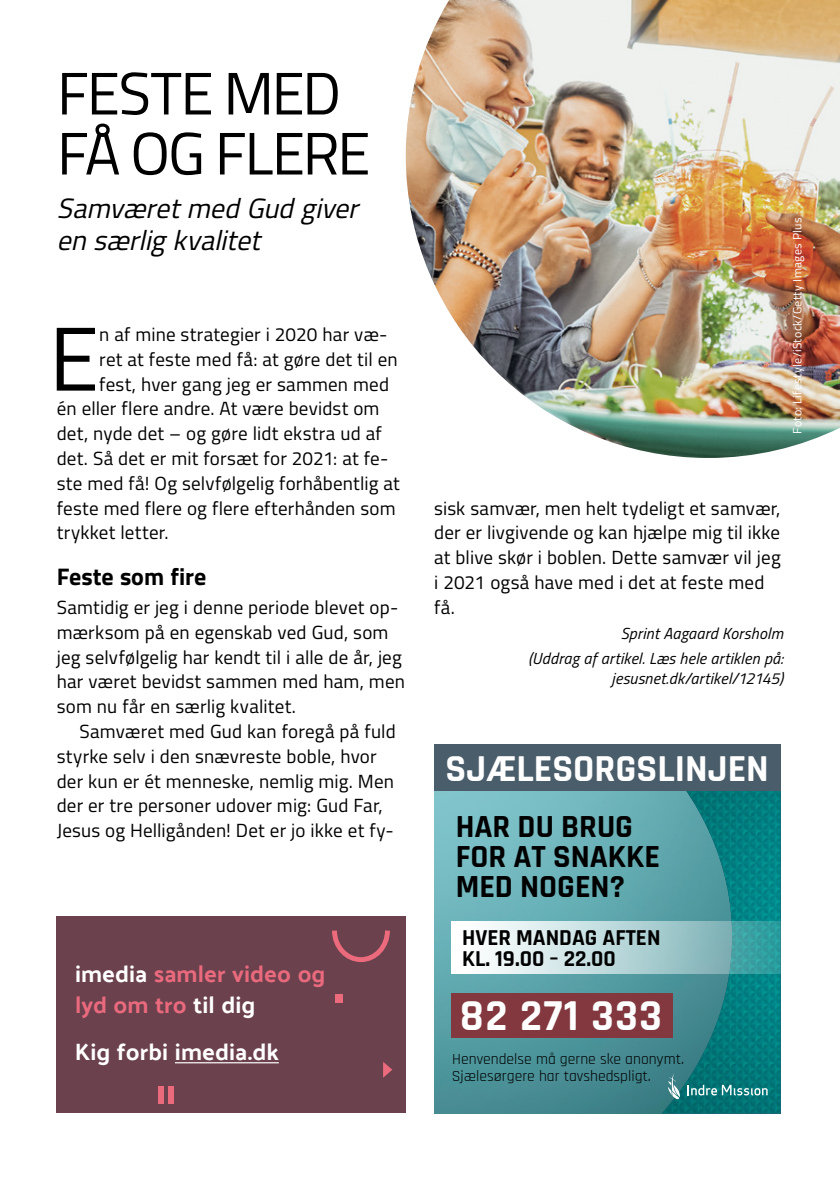
<style>
.page{position:relative;width:840px;height:1191px;background:#fff}
.page>*{position:absolute;margin:0;border:0;box-sizing:border-box;transform-origin:0 0}
.t1{font:90.6px "Titillium";color:#000}
.t2{font:60px/60px "Titillium";letter-spacing:-.03em;color:#000}
.t3{font:700 44.6px "Rajdhani";letter-spacing:.03em;color:#fff}
.t4{font:700 38.6px "Rajdhani";color:#fff}
.t5{font:700 32.6px/30px "Rajdhani";color:#000}
.t6{font:italic 28px/32px "Titillium";color:#000}
.t7{font:700 24px "Titillium";color:#000}
.t8{font:23.6px/30.8px "Palanquin Dark";letter-spacing:.005em;color:#ea6a7d}
.t9{font:23.6px "Palanquin Dark";color:#fff}
.t10{font:700 23px/21.2px "Rajdhani";color:#000}
.t11{font:19px/24.8px "Titillium";letter-spacing:.01em;color:#000}
.t12{font:italic 16px/24.8px "Titillium";letter-spacing:.015em;color:#000;text-align:right}
.t13{font:15.6px/17.2px "Rajdhani";color:#000}
.t14{font:12px "Titillium";letter-spacing:.025em;color:#fff}
.s1{color:#fff}
</style>
<div class="page">
<img style="left:405px;top:0;width:434px;height:458px">
<img style="left:434px;top:790px;width:184px;height:323px">
<svg style="left:618px;top:790px;width:29px;height:323px;background:#569ca2"></svg>
<img style="left:647px;top:790px;width:133px;height:323px">
<svg style="left:667px;top:1073px;width:12px;height:26px"></svg>
<svg style="left:687px;top:1084px;width:80px;height:11px"></svg>
<div style="left:434px;top:744px;width:346px;height:46px;background:#4a5d6a"></div>
<svg style="left:451px;top:921px;width:329px;height:53px"></svg>
<div style="left:451px;top:993px;width:221px;height:44px;background:#82383e"></div>
<div style="left:57px;top:916px;width:348px;height:197px;background:#6b414e"></div>
<hr style="left:175px;top:1062px;width:104px;height:1px;background:#fff">
<svg style="left:332px;top:930px;width:58px;height:32px"></svg>
<svg style="left:383px;top:1062px;width:9px;height:15px"></svg>
<div style="left:334px;top:994px;width:8px;height:8px;background:#eb6a7c"></div>
<div style="left:158px;top:1086px;width:5px;height:18px;background:#eb6a7c"></div>
<div style="left:168px;top:1086px;width:6px;height:18px;background:#eb6a7c"></div>
<h2 class="t2" style="left:57px;top:61px;width:315px">FESTE MED<br>FÅ OG FLERE</h2>
<h3 class="t6" style="left:57px;top:191px;width:310px">SamværetmedGudgiver ensærligkvalitet</h3>
<h1 class="t1" style="left:49px;top:292px;width:52px">E</h1>
<p class="t11" style="left:99px;top:321px;width:290px">n af mine strategier i 2020 har væ-</p>
<p class="t11" style="left:99px;top:346px;width:300px">ret at feste med få: at gøre det til en</p>
<p class="t11" style="left:99px;top:370px;width:291px">fest, hver gang jeg er sammen med</p>
<p class="t11" style="left:57px;top:395px;width:324px">én eller flere andre. At være bevidst om</p>
<p class="t11" style="left:57px;top:420px;width:326px">det, nyde det – og gøre lidt ekstra ud af</p>
<p class="t11" style="left:57px;top:445px;width:333px">det. Så det er mit forsæt for 2021: at fe-</p>
<p class="t11" style="left:57px;top:470px;width:344px">ste med få! Og selvfølgelig forhåbentlig at</p>
<p class="t11" style="left:57px;top:494px;width:340px">feste med flere og flere efterhånden som</p>
<p class="t11" style="left:57px;top:519px;width:113px">trykket letter.</p>
<p class="t7" style="left:57px;top:558px;width:151px">Feste som fire</p>
<p class="t11" style="left:57px;top:594px;width:349px">Samtidig er jeg i denne periode blevet op&shy;mærksom på en egenskab ved Gud, som jeg selvfølgelig har kendt til i alle de år, jeg har været bevidst sammen med ham, men som nu får en særlig kvalitet.</p>
<p class="t11" style="left:57px;top:718px;width:340px;text-indent:23px">Samværet med Gud kan foregå på fuld styrke selv i den snævreste boble, hvor der kun er ét menneske, nemlig mig. Men der er tre personer udover mig: Gud Far, Jesus og Helligånden! Det er jo ikke et fy-</p>
<p class="t8" style="left:75px;top:958px;width:252px"><span class="s1">imedia</span> samler video og lyd om tro <span class="s1">til dig</span></p>
<p class="t9" style="left:75px;top:1037px;width:205px">Kig forbi imedia.dk</p>
<p class="t14" style="left:787px;top:434px;width:218px;rotate:-90deg">Foto: Lifestyle/iStock/Getty Images Plus</p>
<p class="t11" style="left:434px;top:494px;width:348px">sisk samvær, men helt tydeligt et samvær, der er livgivende og kan hjælpe mig til ikke at blive skør i boblen. Dette samvær vil jeg i 2021 også have med i det at feste med få.</p>
<p class="t12" style="left:528px;top:620px;width:256px">Sprint Aagaard Korsholm<br>(Uddrag af artikel. Læs hele artiklen på:</p>
<p class="t12" style="left:611px;top:665px;width:173px">jesusnet.dk/artikel/12145)</p>
<h3 class="t4" style="left:445px;top:745px;width:324px">SJÆLESORGSLINJEN</h3>
<h3 class="t5" style="left:455px;top:812px;width:206px">HAR DU BRUG<br>FOR AT SNAKKE<br>MED NOGEN?</h3>
<p class="t10" style="left:462px;top:927px;width:200px">HVER MANDAG AFTEN<br>KL. 19.00 – 22.00</p>
<h3 class="t3" style="left:459px;top:988px;width:204px">82 271 333</h3>
<p class="t13" style="left:451px;top:1050px;width:234px">Henvendelse må gerne ske anonymt.<br>Sjælesørgere har tavshedspligt.</p>
</div>
